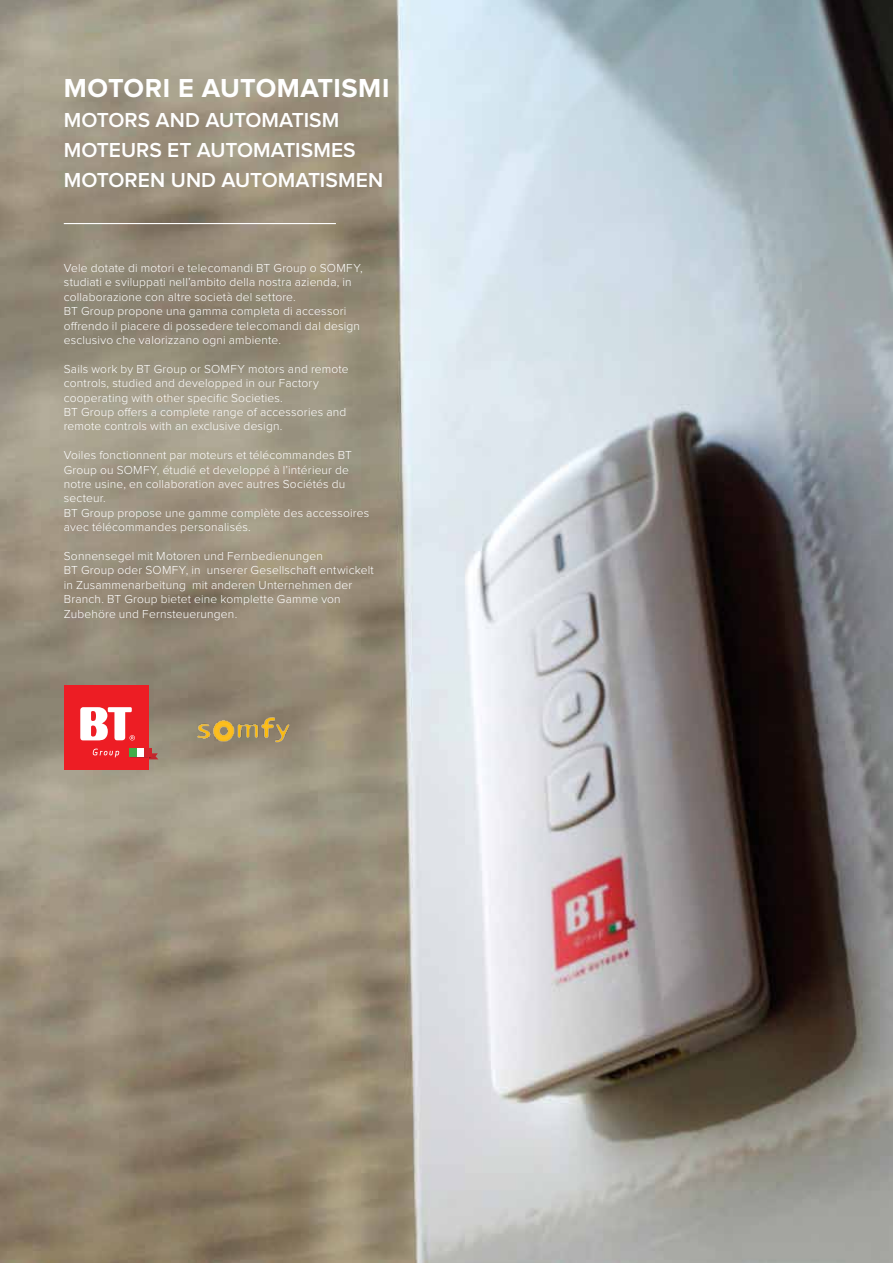
<style>
.page{position:relative;width:893px;height:1263px;background:#fff}
.page>*{position:absolute;margin:0;border:0;box-sizing:border-box;transform-origin:0 0}
.t1{font:700 27px "Proxima Nova";letter-spacing:.02em;color:#fff}
.t2{font:600 21px/30px "Proxima Nova";letter-spacing:.005em;color:#fff}
.t3{font:300 12px/14.4px "Proxima Nova";letter-spacing:.015em;color:#fff}
</style>
<div class="page">
<img style="left:0;top:0;width:893px;height:1263px">
<hr style="left:64px;top:223px;width:272px;height:1px;background:#fff">
<img style="left:193px;top:704px;width:103px;height:52px">
<svg style="left:148px;top:753px;width:10px;height:6px"></svg>
<div style="left:64px;top:686px;width:84px;height:84px;background:#ed1d24"></div>
<svg style="left:80px;top:707px;width:55px;height:33px"></svg>
<svg style="left:93px;top:748px;width:26px;height:9px"></svg>
<div style="left:131px;top:750px;width:17px;height:8px;background:#bf222c"></div>
<div style="left:137px;top:749px;width:7px;height:8px;background:#fff"></div>
<div style="left:144px;top:749px;width:8px;height:8px;background:#d2232a"></div>
<div style="left:130px;top:749px;width:7px;height:8px;background:#41ad49"></div>
<h1 class="t1" style="left:64px;top:76px;width:327px">MOTORI E AUTOMATISMI</h1>
<h2 class="t2" style="left:64px;top:106px;width:321px">MOTORS AND AUTOMATISM<br>MOTEURS ET AUTOMATISMES<br>MOTOREN UND AUTOMATISMEN</h2>
<p class="t3" style="left:64px;top:261px;width:300px">Vele dotate di motori e telecomandi BT Group o SOMFY, studiati e sviluppati nell’ambito della nostra azienda, in collaborazione con altre società del settore.<br>BT Group propone una gamma completa di accessori offrendo il piacere di possedere telecomandi dal design esclusivo che valorizzano ogni ambiente.</p>
<p class="t3" style="left:64px;top:362px;width:286px">Sails work by BT Group or SOMFY motors and remote controls, studied and developped in our Factory cooperating with other specific Societies.<br>BT Group offers a complete range of accessories and remote controls with an exclusive design.</p>
<p class="t3" style="left:64px;top:449px;width:307px">Voiles fonctionnent par moteurs et télécommandes BT Group ou SOMFY, étudié et developpé à l’intérieur de notre usine, en collaboration avec autres Sociétés du secteur.<br>BT Group propose une gamme complète des accessoires avec télécommandes personalisés.</p>
<p class="t3" style="left:64px;top:549px;width:312px">Sonnensegel mit Motoren und Fernbedienungen<br>BT Group oder SOMFY, in unserer Gesellschaft entwickelt in Zusammenarbeitung mit anderen Unternehmen der Branch. BT Group bietet eine komplette Gamme von Zubehöre und Fernsteuerungen.</p>
</div>
